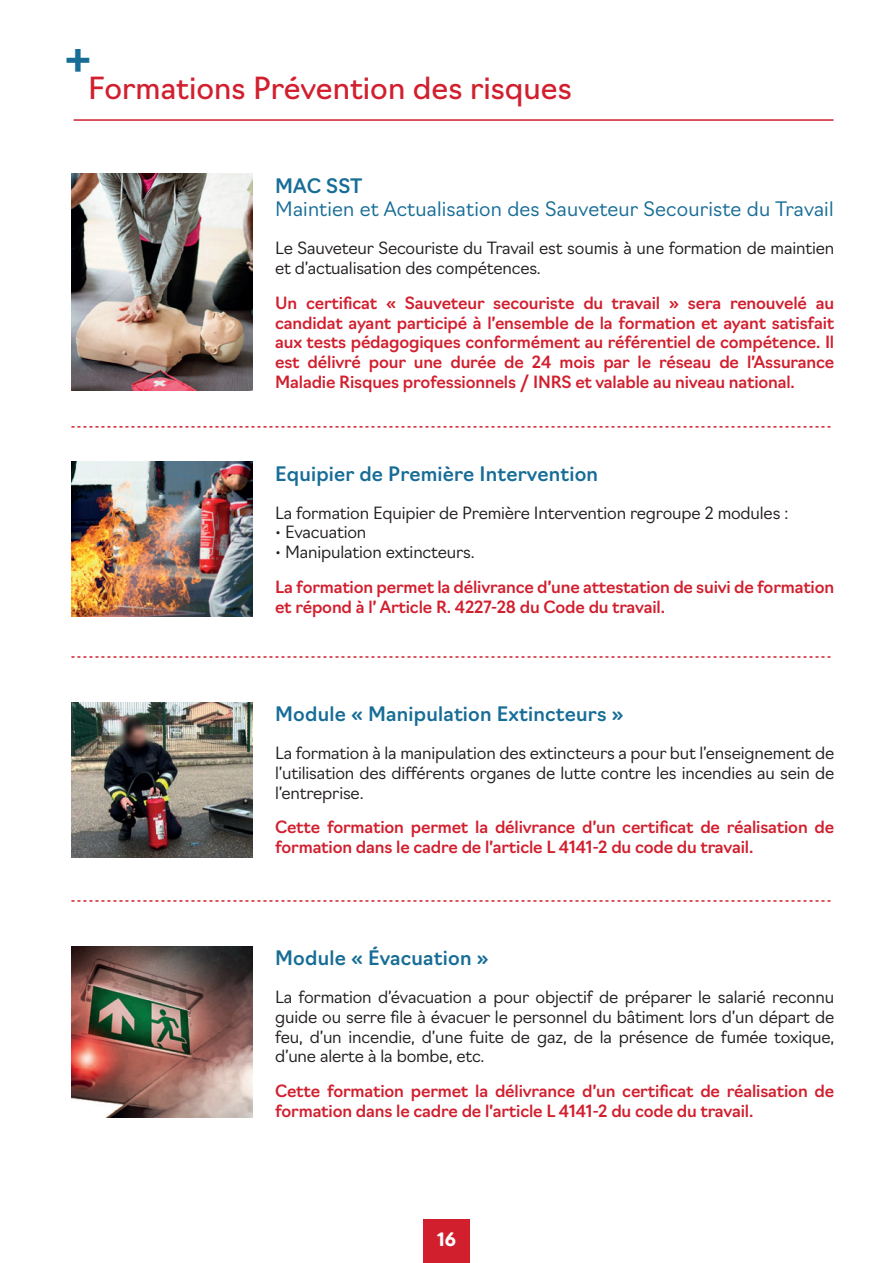
<style>
.page{position:relative;width:893px;height:1263px;background:#fff}
.page>*{position:absolute;margin:0;border:0;box-sizing:border-box;transform-origin:0 0}
.t1{font:500 49.65px "Navigo";color:#176d96}
.t2{font:29.85px "Navigo";color:#d11f2e}
.t3{font:500 19.5px "Navigo";letter-spacing:.01em;color:#176d96}
.t4{font:300 19.5px "Navigo";letter-spacing:.01em;color:#176d96}
.t5{font:700 18px "Navigo";color:#fff}
.t6{font:500 16.5px/19.8px "Navigo";letter-spacing:-.01em;color:#d11f2e}
.t7{font:300 16.5px/19.8px "Navigo";letter-spacing:-.01em;color:#231f20;text-align:justify}
</style>
<div class="page">
<div style="left:423px;top:1219px;width:47px;height:44px;background:#d11f2e"></div>
<img style="left:71px;top:174px;width:181px;height:216px">
<img style="left:71px;top:462px;width:181px;height:155px">
<img style="left:71px;top:702px;width:181px;height:155px">
<svg style="left:71px;top:426px;width:760px;height:2px"></svg>
<svg style="left:71px;top:656px;width:760px;height:2px"></svg>
<img style="left:71px;top:946px;width:181px;height:171px">
<svg style="left:71px;top:900px;width:760px;height:2px"></svg>
<hr style="left:74px;top:119px;width:759px;height:2px;background:#d11f2e">
<h1 class="t1" style="left:65px;top:30px;width:28px">+</h1>
<h2 class="t2" style="left:88px;top:77px;width:485px">Formations Prévention des risques</h2>
<p class="t3" style="left:275px;top:175px;width:89px">MAC SST</p>
<p class="t4" style="left:275px;top:198px;width:560px">Maintien et Actualisation des Sauveteur Secouriste du Travail</p>
<p class="t7" style="left:275px;top:239px;width:561px">Le Sauveteur Secouriste du Travail est soumis à une formation de maintien et d’actualisation des compétences.</p>
<p class="t6" style="left:275px;top:293px;width:561px;text-align:justify">Un certificat « Sauveteur secouriste du travail » sera renouvelé au candidat ayant participé à l’ensemble de la formation et ayant satisfait aux tests pédagogiques conformément au référentiel de compétence. Il est délivré pour une durée de 24 mois par le réseau de l’Assurance Maladie Risques professionnels / INRS et valable au niveau national.</p>
<p class="t3" style="left:275px;top:462px;width:324px">Equipier de Première Intervention</p>
<p class="t7" style="left:275px;top:503px;width:515px">La formation Equipier de Première Intervention regroupe 2 modules :</p>
<p class="t7" style="left:275px;top:523px;width:93px">• Evacuation</p>
<p class="t7" style="left:275px;top:543px;width:201px">• Manipulation extincteurs.</p>
<p class="t6" style="left:275px;top:577px;width:561px">La formation permet la délivrance d’une attestation de suivi de formation et répond à l’ Article R. 4227-28 du Code du travail.</p>
<p class="t3" style="left:275px;top:703px;width:350px">Module « Manipulation Extincteurs »</p>
<p class="t7" style="left:275px;top:743px;width:561px">La formation à la manipulation des extincteurs a pour but l’enseignement de l’utilisation des différents organes de lutte contre les incendies au sein de l’entreprise.</p>
<p class="t6" style="left:275px;top:818px;width:561px">Cette formation permet la délivrance d’un certificat de réalisation de formation dans le cadre de l’article L 4141-2 du code du travail.</p>
<p class="t3" style="left:275px;top:947px;width:215px">Module « Évacuation »</p>
<p class="t7" style="left:275px;top:987px;width:561px">La formation d’évacuation a pour objectif de préparer le salarié reconnu guide ou serre file à évacuer le personnel du bâtiment lors d’un départ de feu, d’un incendie, d’une fuite de gaz, de la présence de fumée toxique, d’une alerte à la bombe, etc.</p>
<p class="t6" style="left:275px;top:1081px;width:561px">Cette formation permet la délivrance d’un certificat de réalisation de formation dans le cadre de l’article L 4141-2 du code du travail.</p>
<p class="t5" style="left:437px;top:1232px;width:20px">16</p>
</div>
